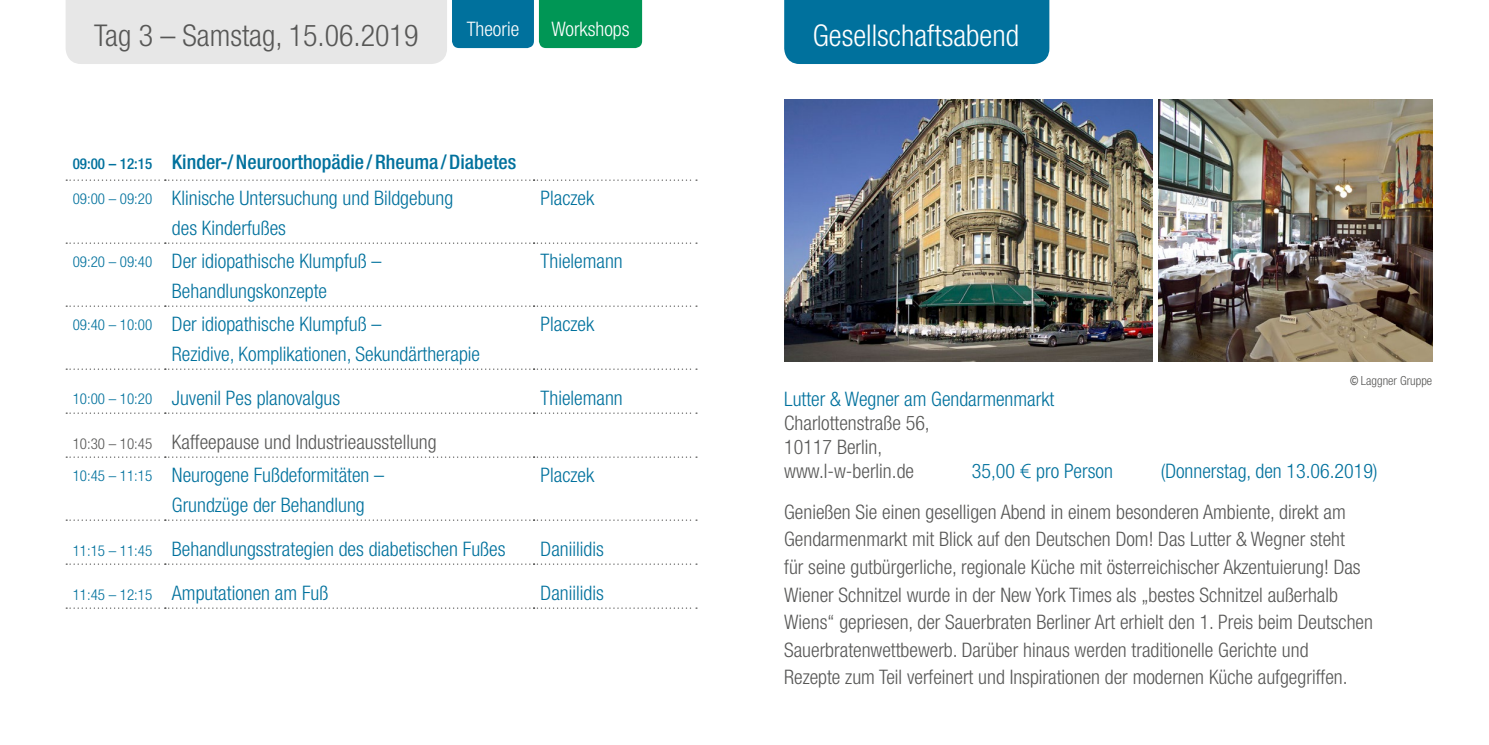
<style>
.page{position:relative;width:1489px;height:745px;background:#fff}
.page>*{position:absolute;margin:0;border:0;box-sizing:border-box;transform-origin:0 0}
.t1{font:300 condensed 30px "Helvetica Neue";color:#575756}
.t2{font:300 condensed 30px "Helvetica Neue";color:#fff}
.t3{font:300 condensed 20px/27.5px "Helvetica Neue";color:#575756}
.t4{font:300 condensed 20px/30px "Helvetica Neue";color:#00719d}
.t5{font:500 condensed 20px/35.8px "Helvetica Neue";color:#00719d}
.t6{font:300 condensed 20px "Helvetica Neue";color:#fff}
.t7{font:300 condensed 12.5px "Helvetica Neue";color:#575756}
.s1{font-size:15px}
.s2{font-weight:300;font-size:15px}
.s3{font-weight:300}
.s4{font-size:15px;color:#00719d}
.s5{color:#00719d}
.s6{font-family:"Arial Narrow";font-weight:700;font-stretch:normal}
.s7{font-family:"Europa";font-stretch:normal}
</style>
<div class="page">
<svg style="left:66px;top:0;width:576px;height:64px;background:#b3d2ce"></svg>
<img style="left:784px;top:99px;width:368px;height:262px">
<img style="left:1158px;top:99px;width:273px;height:262px">
<div style="left:784px;top:0;width:265px;height:64px;background:#00719d"></div>
<svg style="left:66px;top:179px;width:631px;height:2px"></svg>
<svg style="left:66px;top:242px;width:631px;height:1px"></svg>
<svg style="left:66px;top:305px;width:631px;height:1px"></svg>
<svg style="left:66px;top:368px;width:631px;height:1px"></svg>
<svg style="left:66px;top:412px;width:631px;height:1px"></svg>
<svg style="left:66px;top:456px;width:631px;height:1px"></svg>
<svg style="left:66px;top:519px;width:631px;height:1px"></svg>
<svg style="left:66px;top:563px;width:631px;height:1px"></svg>
<svg style="left:66px;top:607px;width:631px;height:1px"></svg>
<h1 class="t1" style="left:94px;top:18px;width:326px">Tag 3 – Samstag, 15.06.2019</h1>
<p class="t6" style="left:466px;top:17px;width:54px">Theorie</p>
<p class="t6" style="left:551px;top:17px;width:80px">Workshops</p>
<p class="t5" style="left:73px;top:143px;width:445px"><span class="s1">09:00 – 12:15</span> Kinder-/Neuroorthopädie /Rheuma /Diabetes<br><span class="s2">09:00 – 09:20</span> <span class="s3">Klinische Untersuchung und Bildgebung</span></p>
<p class="t4" style="left:172px;top:212px;width:115px">des Kinderfußes</p>
<p class="t4" style="left:540px;top:182px;width:55px">Placzek</p>
<p class="t4" style="left:172px;top:245px;width:211px;text-indent:-99px"><span class="s1">09:20 – 09:40</span> Der idiopathische Klumpfuß –<br>Behandlungskonzepte</p>
<p class="t4" style="left:540px;top:245px;width:84px">Thielemann</p>
<p class="t4" style="left:172px;top:308px;width:309px;text-indent:-99px"><span class="s1">09:40 – 10:00</span> Der idiopathische Klumpfuß –<br>Rezidive, Komplikationen, Sekundärtherapie</p>
<p class="t4" style="left:540px;top:308px;width:55px">Placzek</p>
<p class="t4" style="left:73px;top:382px;width:269px"><span class="s1">10:00 – 10:20</span> Juvenil Pes planovalgus</p>
<p class="t4" style="left:540px;top:382px;width:84px">Thielemann</p>
<p class="t3" style="left:73px;top:424px;width:365px;line-height:33px"><span class="s1">10:30 – 10:45</span> Kaffeepause und Industrieausstellung<br><span class="s4">10:45 – 11:15</span> <span class="s5">Neurogene Fußdeformitäten –</span></p>
<p class="t4" style="left:172px;top:489px;width:194px">Grundzüge der Behandlung</p>
<p class="t4" style="left:540px;top:459px;width:55px">Placzek</p>
<p class="t4" style="left:73px;top:533px;width:434px"><span class="s1">11:15 – 11:45</span> Behandlungsstrategien des diabetischen Fußes</p>
<p class="t4" style="left:540px;top:533px;width:65px">Daniilidis</p>
<p class="t4" style="left:73px;top:577px;width:257px"><span class="s1">11:45 – 12:15</span> Amputationen am Fuß</p>
<p class="t4" style="left:540px;top:577px;width:65px">Daniilidis</p>
<h1 class="t2" style="left:812px;top:18px;width:208px">Gesellschaftsabend</h1>
<p class="t7" style="left:1350px;top:373px;width:83px"><span class="s6">©</span> Laggner Gruppe</p>
<p class="t4" style="left:784px;top:383px;width:271px">Lutter &amp; Wegner am Gendarmenmarkt</p>
<p class="t3" style="left:784px;top:410px;width:147px;line-height:24px">Charlottenstraße 56,<br>10117 Berlin, www.l-w-berlin.de</p>
<p class="t4" style="left:971px;top:455px;width:143px">35,00 <span class="s7">€</span> pro Person</p>
<p class="t4" style="left:1160px;top:455px;width:218px">(Donnerstag, den 13.06.2019)</p>
<p class="t3" style="left:784px;top:497px;width:590px">Genießen Sie einen geselligen Abend in einem besonderen Ambiente, direkt am Gendarmenmarkt mit Blick auf den Deutschen Dom! Das Lutter &amp; Wegner steht<br>für seine gutbürgerliche, regionale Küche mit österreichischer Akzentuierung! Das Wiener Schnitzel wurde in der New York Times als „bestes Schnitzel außerhalb Wiens“ gepriesen, der Sauerbraten Berliner Art erhielt den 1. Preis beim Deutschen Sauerbratenwettbewerb. Darüber hinaus werden traditionelle Gerichte und<br>Rezepte zum Teil verfeinert und Inspirationen der modernen Küche aufgegriffen.</p>
</div>
